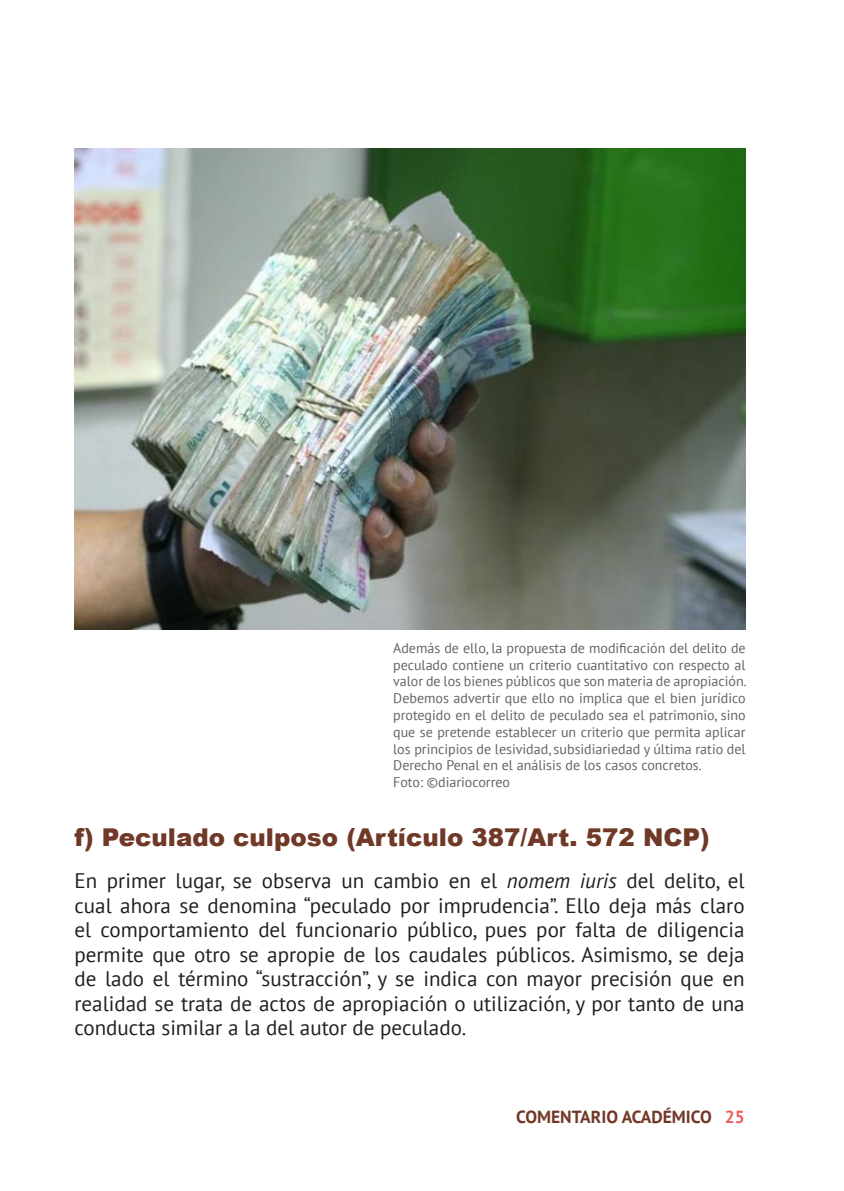
<style>
.page{position:relative;width:844px;height:1191px;background:#fff}
.page>*{position:absolute;margin:0;border:0;box-sizing:border-box;transform-origin:0 0}
.subti{font:900 24.5px "Arial";color:#703827}
.Texto{font:21px/24.5px "PT Sans";color:#231f20;text-align:justify}
.t1{font:700 17.5px "PT Sans";color:#723827}
.pie_de_foto{font:14px/16.8px "PT Sans";color:#636366;text-align:justify}
.s1{font-style:italic}
.s2{color:#f05c5d}
</style>
<div class="page">
<img style="left:74px;top:149px;width:671px;height:481px">
<p class="pie_de_foto" style="left:393px;top:639px;width:355px">Además de ello, la propuesta de modificación del delito de peculado contiene un criterio cuantitativo con respecto al valor de los bienes públicos que son materia de apropiación.<br>Debemos advertir que ello no implica que el bien jurídico protegido en el delito de peculado sea el patrimonio, sino que se pretende establecer un criterio que permita aplicar los principios de lesividad, subsidiariedad y última ratio del Derecho Penal en el análisis de los casos concretos.</p>
<p class="pie_de_foto" style="left:393px;top:773px;width:118px">Foto: ©diariocorreo</p>
<p class="subti" style="left:74px;top:819px;width:636px">f) Peculado culposo (Artículo 387/Art. 572 NCP)</p>
<p class="Texto" style="left:74px;top:868px;width:671px">En primer lugar, se observa un cambio en el <span class="s1">nomem iuris</span> del delito, el cual ahora se denomina “peculado por imprudencia”. Ello deja más claro el comportamiento del funcionario público, pues por falta de diligencia permite que otro se apropie de los caudales públicos. Asimismo, se deja de lado el término “sustracción”, y se indica con mayor precisión que en realidad se trata de actos de apropiación o utilización, y por tanto de una conducta similar a la del autor de peculado.</p>
<p class="t1" style="left:516px;top:1105px;width:230px">COMENTARIO ACADÉMICO <span class="s2">25</span></p>
</div>
